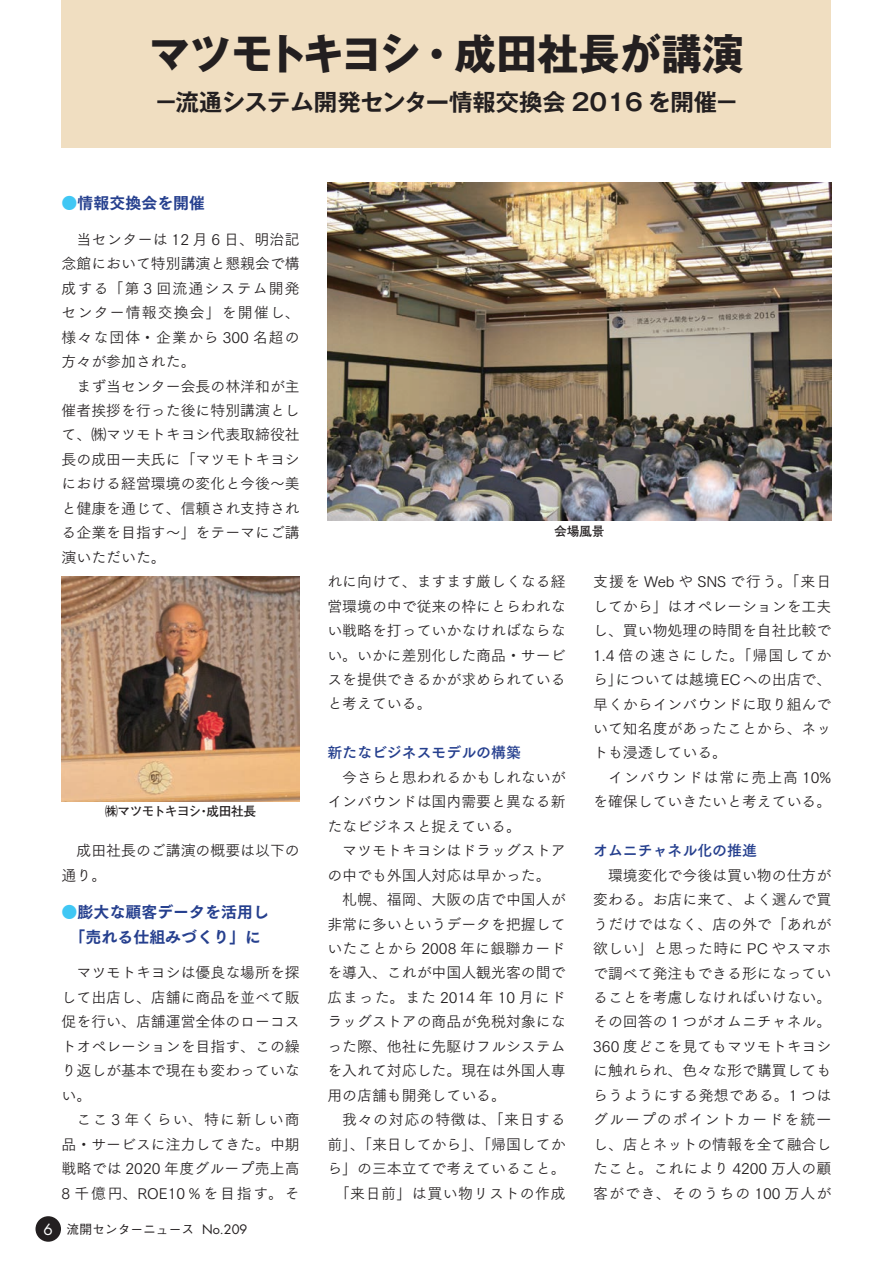
<style>
.page{position:relative;width:893px;height:1263px;background:#fff}
.page>*{position:absolute;margin:0;border:0;box-sizing:border-box;transform-origin:0 0}
.t1{font:700 42.45px "Gothic MB101 Pr 6";letter-spacing:-.005em;color:#231f20}
.t2{font:700 23.4px "Gothic MB101 Pr 6 De";color:#231f20}
.t3{font:15.9px/24.5px "Tsuku Go Pro E";color:#253f8e}
.t4{font:14.85px/24.5px "Tsuku Go Pro R";color:#231f20}
.t5{font:14.85px "Tsuku Go Pro B";color:#253f8e}
.t6{font:700 12.75px "Futo Go B101 Pr 5";letter-spacing:-.04em;color:#231f20}
.t7{font:500 12.75px "Gothic BBB Pr 6";color:#231f20}
.s1{color:#40c7f4}
.s2{font-family:"Futura";font-weight:400;font-size:15.15px;color:#fff}
.s3{font-family:"Futura";font-weight:400}
</style>
<div class="page">
<div style="left:62px;top:0;width:769px;height:148px;background:#f0dec1"></div>
<img style="left:62px;top:576px;width:238px;height:225px">
<img style="left:327px;top:183px;width:504px;height:337px">
<div style="left:36px;top:1216px;width:25px;height:26px;background:#231f20;border-radius:50%"></div>
<h1 class="t1" style="left:149px;top:18px;width:596px">マツモトキヨシ・成田社長が講演</h1>
<h2 class="t2" style="left:155px;top:83px;width:579px">－流通システム開発センター情報交換会 2016 を開催－</h2>
<p class="t3" style="left:62px;top:189px;width:145px"><span class="s1">●</span>情報交換会を開催</p>
<p class="t4" style="left:62px;top:225px;width:240px">　当センターは 12 月 6 日、明治記念館において特別講演と懇親会で構成する「第 3 回流通システム開発センター情報交換会」を開催し、様々な団体・企業から 300 名超の方々が参加された。<br>　まず当センター会長の林洋和が主催者挨拶を行った後に特別講演として、㈱マツモトキヨシ代表取締役社長の成田一夫氏に「マツモトキヨシにおける経営環境の変化と今後〜美と健康を通じて、信頼され支持される企業を目指す〜」をテーマにご講演いただいた。</p>
<p class="t6" style="left:105px;top:801px;width:153px">㈱マツモトキヨシ・成田社長</p>
<p class="t4" style="left:62px;top:837px;width:240px">　成田社長のご講演の概要は以下の通り。</p>
<p class="t3" style="left:62px;top:898px;width:209px"><span class="s1">●</span>膨大な顧客データを活用し　「売れる仕組みづくり」に</p>
<p class="t4" style="left:62px;top:959px;width:240px">　マツモトキヨシは優良な場所を探して出店し、店舗に商品を並べて販促を行い、店舗運営全体のローコストオペレーションを目指す、この繰り返しが基本で現在も変わっていない。<br>　ここ 3 年くらい、特に新しい商品・サービスに注力してきた。中期戦略では 2020 年度グループ売上高<br>8 千億円、ROE10％を目指す。そ</p>
<p class="t7" style="left:44px;top:1219px;width:205px"><span class="s2">6</span> 流開センターニュース <span class="s3">No.209</span></p>
<p class="t6" style="left:554px;top:521px;width:52px">会場風景</p>
<p class="t4" style="left:327px;top:568px;width:240px;text-align:justify">れに向けて、ますます厳しくなる経営環境の中で従来の枠にとらわれない戦略を打っていかなければならない。いかに差別化した商品・サービスを提供できるかが求められていると考えている。</p>
<p class="t5" style="left:327px;top:740px;width:195px">新たなビジネスモデルの構築</p>
<p class="t4" style="left:327px;top:763px;width:240px">　今さらと思われるかもしれないがインバウンドは国内需要と異なる新たなビジネスと捉えている。<br>　マツモトキヨシはドラッグストアの中でも外国人対応は早かった。　札幌、福岡、大阪の店で中国人が非常に多いというデータを把握していたことから 2008 年に銀聯カードを導入、これが中国人観光客の間で広まった。また 2014 年 10 月にドラッグストアの商品が免税対象になった際、他社に先駆けフルシステムを入れて対応した。現在は外国人専用の店舗も開発している。<br>　我々の対応の特徴は、「来日する前」、「来日してから」、「帰国してから」の三本立てで考えていること。　「来日前」は買い物リストの作成</p>
<p class="t4" style="left:593px;top:568px;width:240px">支援を Web や SNS で行う。「来日してから」はオペレーションを工夫し、買い物処理の時間を自社比較で<br>1.4 倍の速さにした。「帰国してから」については越境ECへの出店で、早くからインバウンドに取り組んでいて知名度があったことから、ネットも浸透している。<br>　インバウンドは常に売上高 10%を確保していきたいと考えている。</p>
<p class="t5" style="left:593px;top:838px;width:165px">オムニチャネル化の推進</p>
<p class="t4" style="left:593px;top:861px;width:240px;text-align:justify">　環境変化で今後は買い物の仕方が変わる。お店に来て、よく選んで買うだけではなく、店の外で「あれが欲しい」と思った時に PC やスマホで調べて発注もできる形になっていることを考慮しなければいけない。その回答の 1 つがオムニチャネル。360 度どこを見てもマツモトキヨシに触れられ、色々な形で購買してもらうようにする発想である。1 つはグループのポイントカードを統一し、店とネットの情報を全て融合したこと。これにより 4200 万人の顧客ができ、そのうちの 100 万人が</p>
</div>
